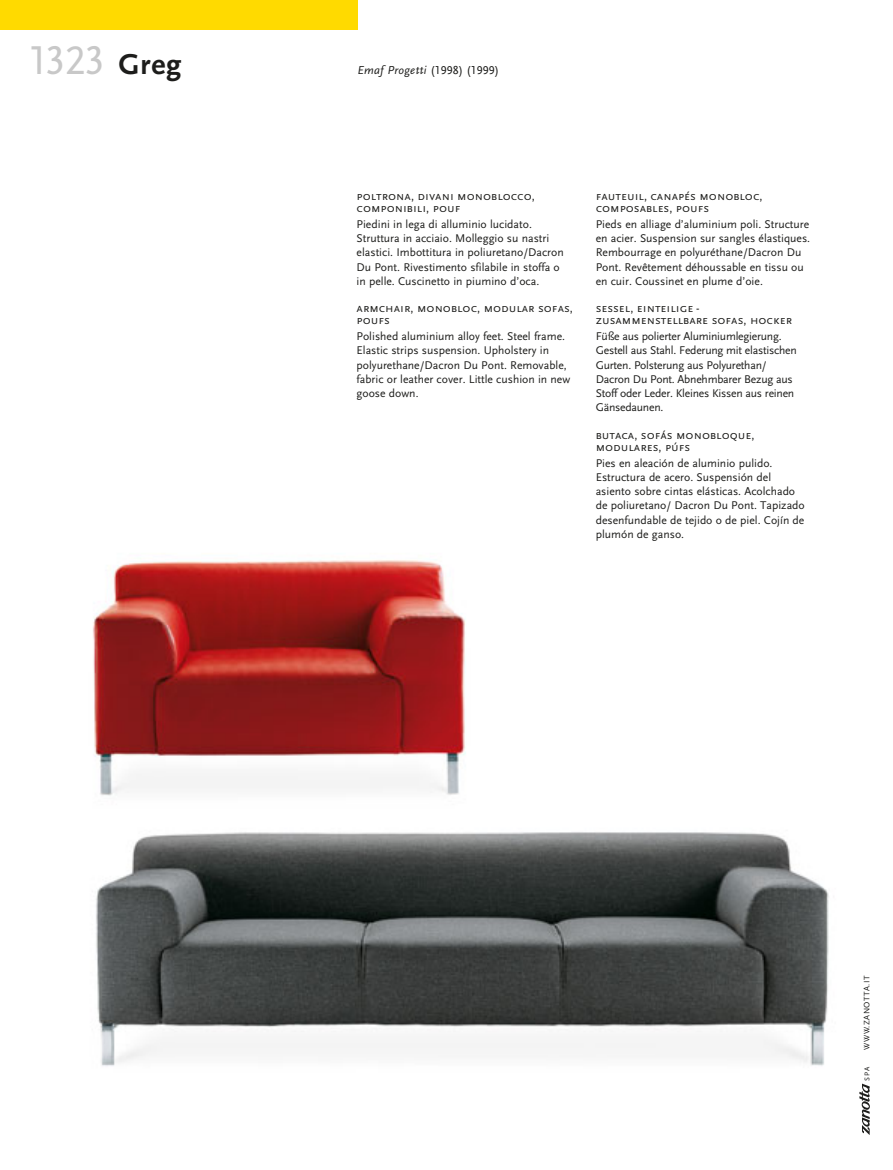
<style>
.page{position:relative;width:893px;height:1170px;background:#fff}
.page>*{position:absolute;margin:0;border:0;box-sizing:border-box;transform-origin:0 0}
.t1{font:42px "Scala Sans LF Caps";color:#c8c8c8}
.t2{font:12.45px/12px "Scala Sans LF Caps";color:#1d1d1b}
.t3{font:italic 12px "Scala Sans";letter-spacing:.025em;color:#1d1d1b}
.t4{font:11.7px/14.2px "Scala Sans";color:#1d1d1b}
.t5{font:11.7px/14.2px "Scala Sans";letter-spacing:-.02em;color:#1d1d1b}
.t6{font:8.25px "Scala Sans LF";letter-spacing:.06em;color:#1d1d1b}
.t7{font:7.2px "Scala Sans";color:#1d1d1b}
.s1{font-family:"Scala Sans";font-weight:700;font-size:30px;color:#1d1d1b}
.s2{font-family:"Scala Sans LF Caps";font-style:normal}
.s3{font-size:11.25px}
</style>
<div class="page">
<svg style="left:859px;top:1083px;width:11px;height:51px"></svg>
<img style="left:96px;top:832px;width:733px;height:234px">
<div style="left:0;top:0;width:357px;height:30px;background:#ffda00"></div>
<img style="left:93px;top:560px;width:373px;height:236px">
<h1 class="t1" style="left:28px;top:35px;width:155px">1323 <span class="s1">Greg</span></h1>
<p class="t3" style="left:357px;top:65px;width:143px">Emaf Progetti <span class="s2">(1998) (1999)</span></p>
<p class="t2" style="left:357px;top:190px;width:180px">poltrona, divani monoblocco, componibili, pouf</p>
<p class="t4" style="left:357px;top:217px;width:209px">Piedini in lega di alluminio lucidato.<br>Struttura in acciaio. Molleggio su nastri elastici. Imbottitura in poliuretano/Dacron Du Pont. Rivestimento sfilabile in stoffa o in pelle. Cuscinetto in piumino d’oca.</p>
<p class="t2" style="left:357px;top:302px;width:218px">armchair, monobloc, modular sofas, poufs</p>
<p class="t4" style="left:357px;top:330px;width:215px">Polished aluminium alloy feet. Steel frame.<br>Elastic strips suspension. Upholstery in polyurethane/Dacron Du Pont. Removable, fabric or leather cover. Little cushion in new goose down<span class="s3">.</span></p>
<p class="t2" style="left:596px;top:190px;width:168px">fauteuil, canapés monobloc, composables, poufs</p>
<p class="t4" style="left:596px;top:217px;width:216px">Pieds en alliage d’aluminium poli. Structure en acier. Suspension sur sangles élastiques.<br>Rembourrage en polyuréthane/Dacron Du Pont. Revêtement déhoussable en tissu ou en cuir. Coussinet en plume d’oie.</p>
<p class="t2" style="left:596px;top:302px;width:198px">sessel, einteilige - zusammenstellbare sofas, hocker</p>
<p class="t5" style="left:596px;top:330px;width:203px">Füße aus polierter Aluminiumlegierung.<br>Gestell aus Stahl. Federung mit elastischen Gurten. Polsterung aus Polyurethan/ Dacron Du Pont. Abnehmbarer Bezug aus Stoff oder Leder. Kleines Kissen aus reinen Gänsedaunen.</p>
<p class="t2" style="left:596px;top:428px;width:160px">butaca, sofás monobloque, modulares, púfs</p>
<p class="t4" style="left:596px;top:456px;width:211px">Pies en aleación de aluminio pulido.<br>Estructura de acero. Suspensión del asiento sobre cintas elásticas. Acolchado de poliuretano/ Dacron Du Pont. Tapizado desenfundable de tejido o de piel. Cojín de plumón de ganso.</p>
<p class="t6" style="left:863px;top:1049px;width:75px;rotate:-90deg">WWW.ZANOTTA.IT</p>
<p class="t7" style="left:864px;top:1080px;width:15px;rotate:-90deg">SPA</p>
</div>
